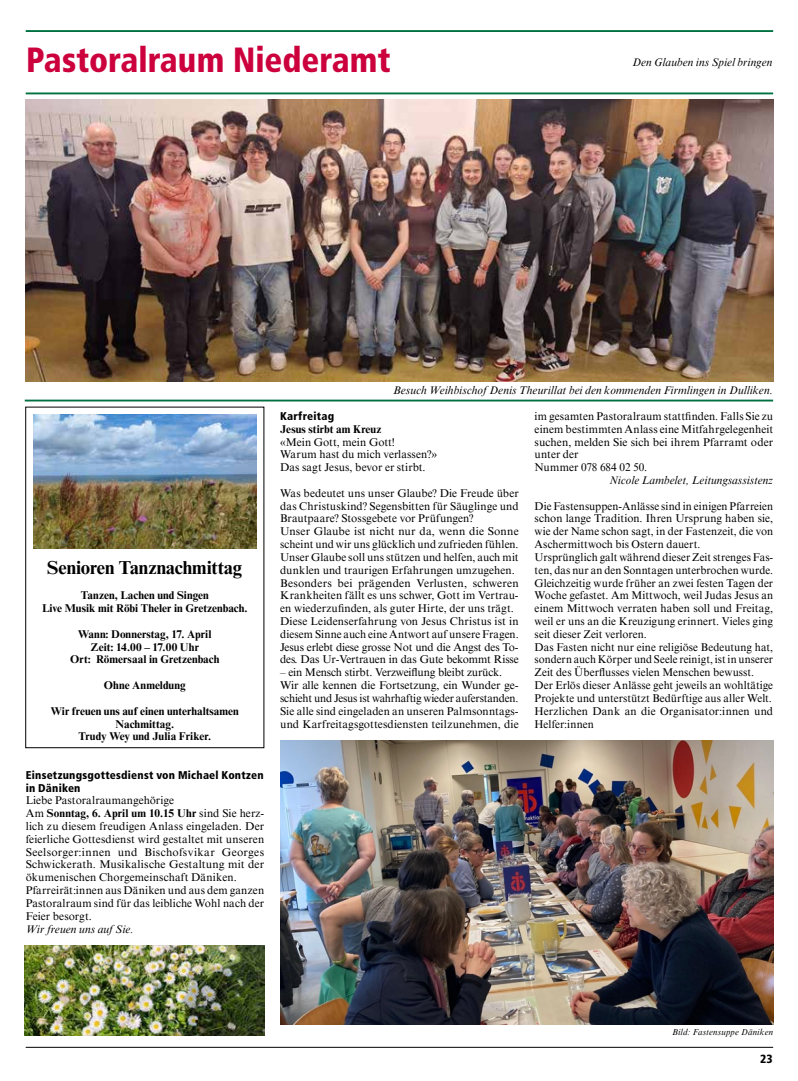
<style>
.page{position:relative;width:798px;height:1081px;background:#fff}
.page>*{position:absolute;margin:0;border:0;box-sizing:border-box;transform-origin:0 0}
.t1{font:900 condensed 35px "Frutiger LT Std";color:#cb003c;scale:.95 1}
.t2{font:700 18.75px "Times NRMT Pro";letter-spacing:-.01em;color:#000}
.t3{font:900 condensed 11.88px "Frutiger LT Std";color:#000}
.t4{font:11.25px/12.8px "Times NRMT Pro";letter-spacing:.01em;color:#000}
.t5{font:700 11.25px/12.9px "Times NRMT Pro";letter-spacing:.005em;color:#000;text-align:center}
.t6{font:italic 11.25px "Times NRMT Pro";letter-spacing:.01em;color:#000}
.t7{font:900 condensed 11.25px/12.9px "Frutiger LT Std";letter-spacing:.02em;color:#000}
.t8{font:italic 8.75px "Times NRMT Pro";letter-spacing:.03em;color:#000}
.s1{font-weight:700}
</style>
<div class="page">
<hr style="left:25px;top:400px;width:747px;height:1px;background:#007040">
<hr style="left:26px;top:30px;width:746px;height:2px;background:#007040">
<hr style="left:26px;top:92px;width:746px;height:2px;background:#007040">
<hr style="left:26px;top:1047px;width:746px;height:1px;background:#000">
<img style="left:26px;top:99px;width:746px;height:282px">
<div style="left:25px;top:407px;width:239px;height:341px;border:1px solid #000"></div>
<img style="left:33px;top:414px;width:223px;height:134px">
<img style="left:280px;top:740px;width:492px;height:284px">
<img style="left:25px;top:945px;width:239px;height:91px">
<h1 class="t1" style="left:26px;top:39px;width:385px">Pastoralraum Niederamt</h1>
<p class="t6" style="left:632px;top:56px;width:141px">Den Glauben ins Spiel bringen</p>
<h2 class="t2" style="left:47px;top:556px;width:196px">Senioren Tanznachmittag</h2>
<p class="t5" style="left:42px;top:589px;width:207px">Tanzen, Lachen und Singen<br>Live Musik mit Röbi Theler in Gretzenbach.</p>
<p class="t5" style="left:70px;top:628px;width:151px">Wann: Donnerstag, 17. April<br>Zeit: 14.00 – 17.00 Uhr<br>Ort: Römersaal in Gretzenbach</p>
<p class="t5" style="left:104px;top:679px;width:83px">Ohne Anmeldung</p>
<p class="t5" style="left:51px;top:704px;width:190px">Wir freuen uns auf einen unterhaltsamen<br>Nachmittag.<br>Trudy Wey und Julia Friker.</p>
<p class="t7" style="left:26px;top:768px;width:239px">Einsetzungsgottesdienst von Michael Kontzen in Däniken</p>
<p class="t4" style="left:26px;top:795px;width:240px">Liebe Pastoralraumangehörige<br>Am <span class="s1">Sonntag, 6. April um 10.15 Uhr</span> sind Sie herz&shy;lich zu diesem freudigen Anlass eingeladen. Der feierliche Gottesdienst wird gestaltet mit unseren Seelsorger:innen und Bischofsvikar Georges Schwickerath. Musikalische Gestaltung mit der ökumenischen Chorgemeinschaft Däniken.<br>Pfarreirät:innen aus Däniken und aus dem ganzen Pastoralraum sind für das leibliche Wohl nach der Feier besorgt.</p>
<p class="t6" style="left:26px;top:922px;width:110px">Wir freuen uns auf Sie.</p>
<p class="t6" style="left:393px;top:384px;width:381px">Besuch Weihbischof Denis Theurillat bei den kommenden Firmlingen in Dulliken.</p>
<p class="t7" style="left:280px;top:409px;width:55px">Karfreitag</p>
<p class="t5" style="left:280px;top:423px;width:103px">Jesus stirbt am Kreuz</p>
<p class="t4" style="left:280px;top:436px;width:158px">«Mein Gott, mein Gott!<br>Warum hast du mich verlassen?»<br>Das sagt Jesus, bevor er stirbt.</p>
<p class="t4" style="left:280px;top:487px;width:240px">Was bedeutet uns unser Glaube? Die Freude über das Christuskind? Segensbitten für Säuglinge und Brautpaare? Stossgebete vor Prüfungen?<br>Unser Glaube ist nicht nur da, wenn die Sonne scheint und wir uns glücklich und zufrieden fühlen.<br>Unser Glaube soll uns stützen und helfen, auch mit dunklen und traurigen Erfahrungen umzugehen.<br>Besonders bei prägenden Verlusten, schweren Krankheiten fällt es uns schwer, Gott im Vertrau&shy;en wiederzufinden, als guter Hirte, der uns trägt.<br>Diese Leidenserfahrung von Jesus Christus ist in diesem Sinne auch eine Antwort auf unsere Fragen.<br>Jesus erlebt diese grosse Not und die Angst des To&shy;des. Das Ur-Vertrauen in das Gute bekommt Risse</p>
<p class="t4" style="left:280px;top:666px;width:240px">– ein Mensch stirbt. Verzweiflung bleibt zurück.<br>Wir alle kennen die Fortsetzung, ein Wunder ge&shy;schieht und Jesus ist wahrhaftig wieder auferstanden.<br>Sie alle sind eingeladen an unseren Palmsonntags&shy;und Karfreitagsgottesdiensten teilzunehmen, die</p>
<p class="t4" style="left:534px;top:410px;width:240px">im gesamten Pastoralraum stattfinden. Falls Sie zu einem bestimmten Anlass eine Mitfahrgelegenheit suchen, melden Sie sich bei ihrem Pfarramt oder unter der<br>Nummer 078 684 02 50.</p>
<p class="t6" style="left:609px;top:473px;width:165px">Nicole Lambelet, Leitungsassistenz</p>
<p class="t4" style="left:534px;top:500px;width:240px">Die Fastensuppen-Anlässe sind in einigen Pfarreien schon lange Tradition. Ihren Ursprung haben sie, wie der Name schon sagt, in der Fastenzeit, die von Aschermittwoch bis Ostern dauert.<br>Ursprünglich galt während dieser Zeit strenges Fas&shy;ten, das nur an den Sonntagen unterbrochen wurde.<br>Gleichzeitig wurde früher an zwei festen Tagen der Woche gefastet. Am Mittwoch, weil Judas Jesus an einem Mittwoch verraten haben soll und Freitag, weil er uns an die Kreuzigung erinnert. Vieles ging seit dieser Zeit verloren.<br>Das Fasten nicht nur eine religiöse Bedeutung hat, sondern auch Körper und Seele reinigt, ist in unserer Zeit des Überflusses vielen Menschen bewusst.<br>Der Erlös dieser Anlässe geht jeweils an wohltätige Projekte und unterstützt Bedürftige aus aller Welt.<br>Herzlichen Dank an die Organisator:innen und Helfer:innen</p>
<p class="t8" style="left:671px;top:1027px;width:102px">Bild: Fastensuppe Däniken</p>
<p class="t3" style="left:759px;top:1052px;width:14px">23</p>
</div>
